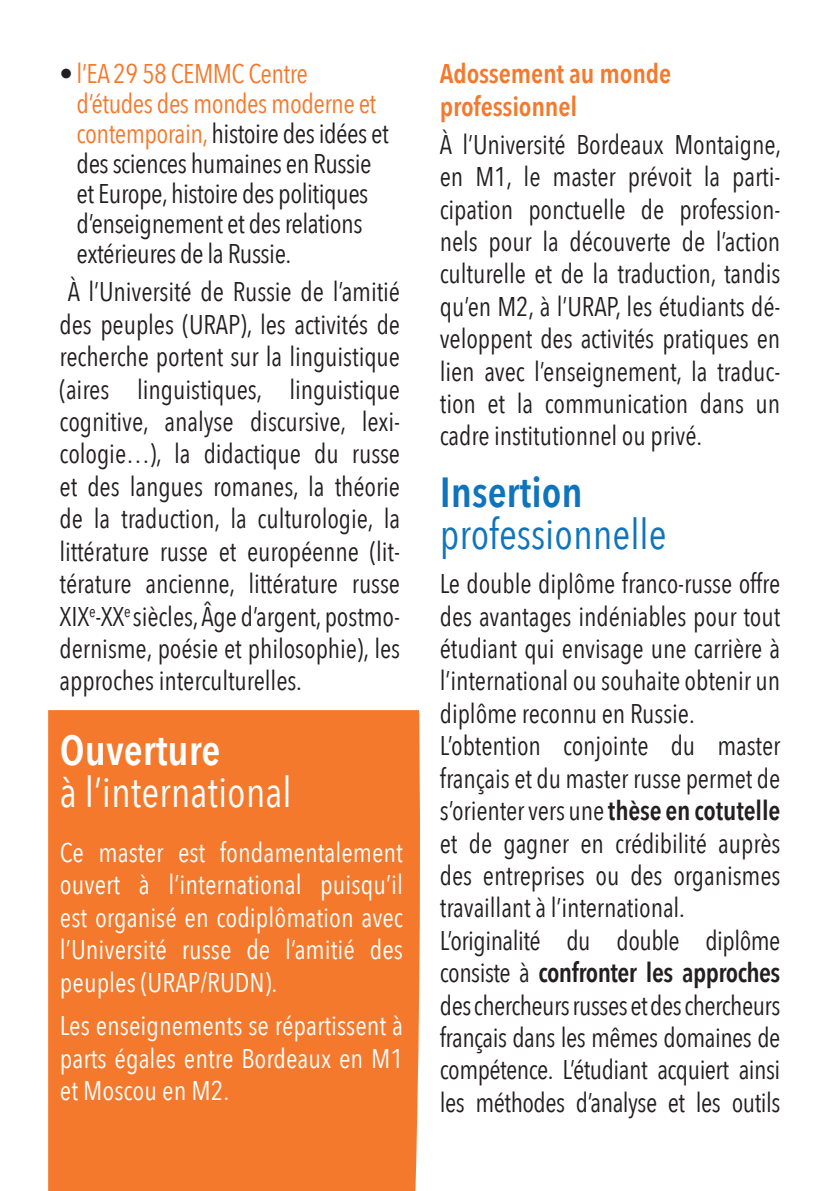
<style>
.page{position:relative;width:840px;height:1191px;background:#fff}
.page>*{position:absolute;margin:0;border:0;box-sizing:border-box;transform-origin:0 0}
.t1{font:42px "Avenir Next Condensed";color:#fff}
.t2{font:42px "Avenir Next Condensed";color:#1074bc}
.t3{font:600 42px "Avenir Next Condensed";color:#1074bc}
.t4{font:600 42px "Avenir Next Condensed";color:#fff}
.t5{font:27px/32.4px "Avenir Next Condensed";letter-spacing:-.02em;color:#231f20;text-align:justify}
.t6{font:27px/32.4px "Avenir Next Condensed";color:#fff;text-align:justify}
.t7{font:600 27px/32.4px "Avenir Next Condensed";letter-spacing:-.005em;color:#f4792c}
.s1{color:#f4792c}
.s2{font-weight:600}
</style>
<div class="page">
<div style="left:48px;top:710px;width:372px;height:481px;background:#f4792c"></div>
<p class="t5" style="left:77px;top:57px;width:313px;line-height:30px;text-align:left;text-indent:-17px">• <span class="s1">l’EA 29 58 CEMMC Centre d’études des mondes moderne et contemporain,</span> histoire des idées et des sciences humaines en Russie et Europe, histoire des politiques d’enseignement et des relations extérieures de la Russie.</p>
<p class="t5" style="left:60px;top:274px;width:342px;text-indent:8px">À l’Université de Russie de l’amitié des peuples (URAP), les activités de recherche portent sur la linguistique (aires linguistiques, linguistique cognitive, analyse discursive, lexi&shy;cologie…), la didactique du russe et des langues romanes, la théorie de la traduction, la culturologie, la littérature russe et européenne (lit&shy;térature ancienne, littérature russe XIX<sup>e</sup>-XX<sup>e</sup> siècles, Âge d’argent, postmo&shy;dernisme, poésie et philosophie), les approches interculturelles.</p>
<p class="t4" style="left:60px;top:714px;width:162px">Ouverture</p>
<p class="t1" style="left:60px;top:756px;width:233px">à l’international</p>
<p class="t6" style="left:60px;top:835px;width:344px">Ce master est fondamentalement ouvert à l’international puisqu’il est organisé en codiplômation avec l’Université russe de l’amitié des peuples (URAP/RUDN).</p>
<p class="t6" style="left:60px;top:1008px;width:344px">Les enseignements se répartissent à parts égales entre Bordeaux en M1 et Moscou en M2.</p>
<p class="t7" style="left:439px;top:57px;width:233px">Adossement au monde professionnel</p>
<p class="t5" style="left:439px;top:127px;width:342px">À l’Université Bordeaux Montaigne, en M1, le master prévoit la parti&shy;cipation ponctuelle de profession&shy;nels pour la découverte de l’action culturelle et de la traduction, tandis qu’en M2, à l’URAP, les étudiants dé&shy;veloppent des activités pratiques en lien avec l’enseignement, la traduc&shy;tion et la communication dans un cadre institutionnel ou privé.</p>
<p class="t3" style="left:439px;top:456px;width:144px">Insertion</p>
<p class="t2" style="left:439px;top:499px;width:228px">professionnelle</p>
<p class="t5" style="left:439px;top:566px;width:342px">Le double diplôme franco-russe offre des avantages indéniables pour tout étudiant qui envisage une carrière à l’international ou souhaite obtenir un diplôme reconnu en Russie.</p>
<p class="t5" style="left:439px;top:728px;width:342px">L’obtention conjointe du master français et du master russe permet de s’orienter vers une <span class="s2">thèse en cotutelle </span>et de gagner en crédibilité auprès des entreprises ou des organismes travaillant à l’international.</p>
<p class="t5" style="left:439px;top:922px;width:342px">L’originalité du double diplôme consiste à <span class="s2">confronter les approches </span>des chercheurs russes et des chercheurs français dans les mêmes domaines de compétence. L’étudiant acquiert ainsi les méthodes d’analyse et les outils</p>
</div>
